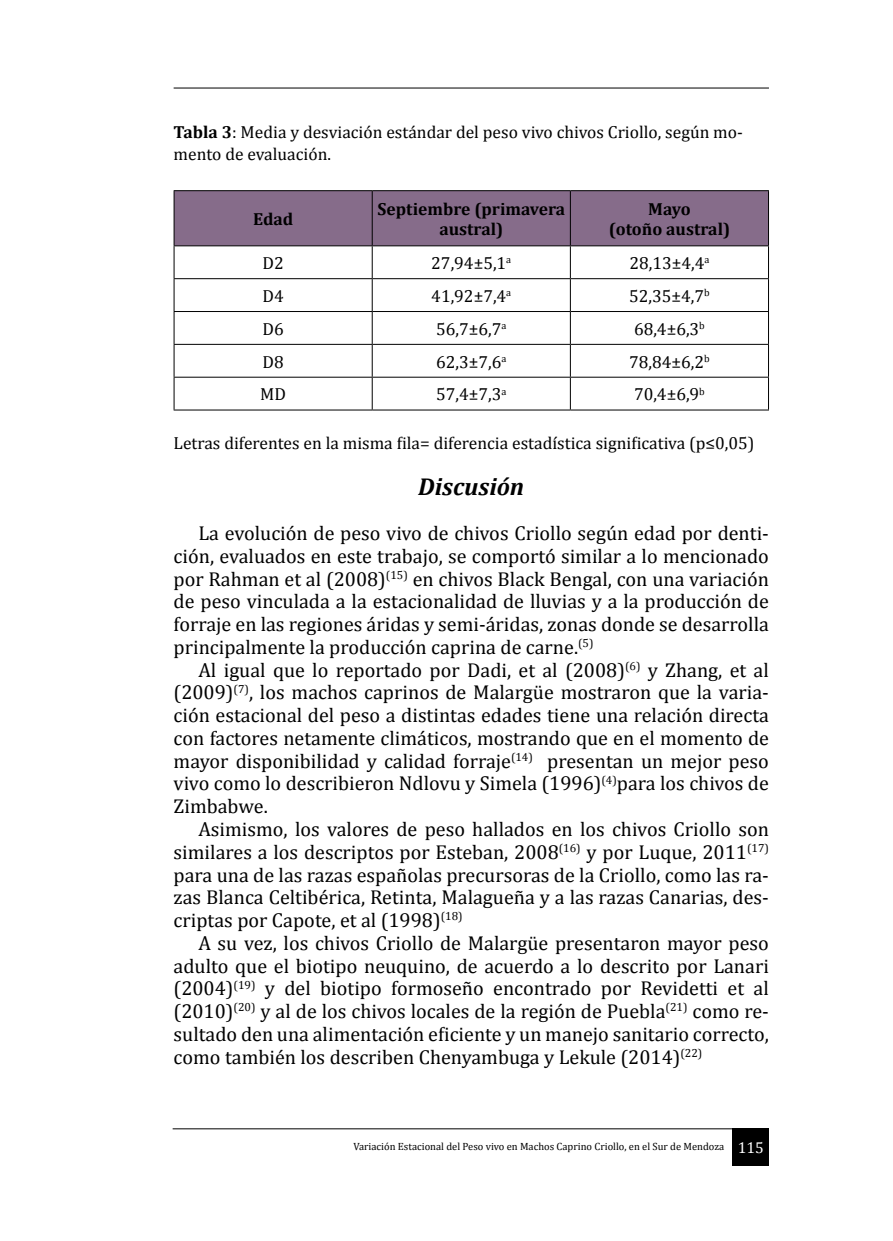
<style>
.page{position:relative;width:893px;height:1241px;background:#fff}
.page>*{position:absolute;margin:0;border:0;box-sizing:border-box;transform-origin:0 0}
.t1{font:italic 700 24.5px "Cambria";color:#000}
.t2{font:20.12px/22.8px "Cambria";color:#000;text-align:justify}
.t3{font:17.5px/22.8px "Cambria";color:#000}
.t4{font:700 17.5px/19.2px "Cambria";color:#000;text-align:center}
.t5{font:15.75px "Cambria";color:#fff}
.t6{font:10.5px "Cambria";color:#000}
.s1{font-weight:700}
</style>
<div class="page">
<div style="left:733px;top:1128px;width:36px;height:37px;background:#000"></div>
<hr style="left:173px;top:1128px;width:596px;height:1px;background:#000">
<hr style="left:174px;top:88px;width:595px;height:1px;background:#000">
<div style="left:175px;top:191px;width:593px;height:54px;background:#866c8a"></div>
<hr style="left:174px;top:191px;width:1px;height:54px;background:#000">
<hr style="left:174px;top:190px;width:198px;height:1px;background:#000">
<hr style="left:372px;top:190px;width:198px;height:1px;background:#000">
<hr style="left:570px;top:190px;width:199px;height:1px;background:#000">
<hr style="left:174px;top:246px;width:1px;height:32px;background:#000">
<hr style="left:174px;top:279px;width:1px;height:32px;background:#000">
<hr style="left:174px;top:312px;width:1px;height:32px;background:#000">
<hr style="left:174px;top:345px;width:1px;height:32px;background:#000">
<hr style="left:174px;top:377px;width:1px;height:32px;background:#000">
<hr style="left:174px;top:245px;width:198px;height:1px;background:#000">
<hr style="left:372px;top:245px;width:198px;height:1px;background:#000">
<hr style="left:570px;top:245px;width:199px;height:1px;background:#000">
<hr style="left:174px;top:278px;width:198px;height:1px;background:#000">
<hr style="left:372px;top:278px;width:198px;height:1px;background:#000">
<hr style="left:570px;top:278px;width:199px;height:1px;background:#000">
<hr style="left:174px;top:311px;width:198px;height:1px;background:#000">
<hr style="left:372px;top:311px;width:198px;height:1px;background:#000">
<hr style="left:570px;top:311px;width:199px;height:1px;background:#000">
<hr style="left:174px;top:344px;width:198px;height:1px;background:#000">
<hr style="left:372px;top:344px;width:198px;height:1px;background:#000">
<hr style="left:570px;top:344px;width:199px;height:1px;background:#000">
<hr style="left:174px;top:377px;width:198px;height:1px;background:#000">
<hr style="left:372px;top:377px;width:198px;height:1px;background:#000">
<hr style="left:570px;top:377px;width:199px;height:1px;background:#000">
<hr style="left:174px;top:409px;width:198px;height:1px;background:#000">
<hr style="left:372px;top:409px;width:198px;height:1px;background:#000">
<hr style="left:570px;top:409px;width:199px;height:1px;background:#000">
<hr style="left:372px;top:191px;width:1px;height:54px;background:#000">
<hr style="left:570px;top:191px;width:1px;height:54px;background:#000">
<hr style="left:768px;top:191px;width:1px;height:54px;background:#000">
<hr style="left:372px;top:246px;width:1px;height:32px;background:#000">
<hr style="left:570px;top:246px;width:1px;height:32px;background:#000">
<hr style="left:768px;top:246px;width:1px;height:32px;background:#000">
<hr style="left:372px;top:279px;width:1px;height:32px;background:#000">
<hr style="left:570px;top:279px;width:1px;height:32px;background:#000">
<hr style="left:768px;top:279px;width:1px;height:32px;background:#000">
<hr style="left:372px;top:312px;width:1px;height:32px;background:#000">
<hr style="left:570px;top:312px;width:1px;height:32px;background:#000">
<hr style="left:768px;top:312px;width:1px;height:32px;background:#000">
<hr style="left:372px;top:345px;width:1px;height:32px;background:#000">
<hr style="left:570px;top:345px;width:1px;height:32px;background:#000">
<hr style="left:768px;top:345px;width:1px;height:32px;background:#000">
<hr style="left:372px;top:377px;width:1px;height:32px;background:#000">
<hr style="left:570px;top:377px;width:1px;height:32px;background:#000">
<hr style="left:768px;top:377px;width:1px;height:32px;background:#000">
<p class="t3" style="left:174px;top:120px;width:571px"><span class="s1">Tabla 3</span>: Media y desviación estándar del peso vivo chivos Criollo, según mo&shy;mento de evaluación.</p>
<p class="t4" style="left:253px;top:209px;width:42px">Edad</p>
<p class="t4" style="left:377px;top:199px;width:189px">Septiembre (primavera austral)</p>
<p class="t4" style="left:609px;top:199px;width:123px">Mayo<br>(otoño austral)</p>
<p class="t3" style="left:262px;top:251px;width:23px">D2</p>
<p class="t3" style="left:431px;top:251px;width:81px">27,94±5,1<sup>a</sup></p>
<p class="t3" style="left:629px;top:251px;width:81px">28,13±4,4<sup>a</sup></p>
<p class="t3" style="left:262px;top:284px;width:23px">D4</p>
<p class="t3" style="left:431px;top:284px;width:81px">41,92±7,4<sup>a</sup></p>
<p class="t3" style="left:629px;top:284px;width:82px">52,35±4,7<sup>b</sup></p>
<p class="t3" style="left:262px;top:317px;width:23px">D6</p>
<p class="t3" style="left:436px;top:317px;width:72px">56,7±6,7<sup>a</sup></p>
<p class="t3" style="left:634px;top:317px;width:72px">68,4±6,3<sup>b</sup></p>
<p class="t3" style="left:262px;top:350px;width:23px">D8</p>
<p class="t3" style="left:436px;top:350px;width:72px">62,3±7,6<sup>a</sup></p>
<p class="t3" style="left:629px;top:350px;width:82px">78,84±6,2<sup>b</sup></p>
<p class="t3" style="left:260px;top:383px;width:27px">MD</p>
<p class="t3" style="left:436px;top:383px;width:72px">57,4±7,3<sup>a</sup></p>
<p class="t3" style="left:634px;top:383px;width:72px">70,4±6,9<sup>b</sup></p>
<p class="t3" style="left:174px;top:431px;width:582px">Letras diferentes en la misma fila= diferencia estadística significativa (p≤0,05)</p>
<p class="t1" style="left:418px;top:469px;width:108px">Discusión</p>
<p class="t2" style="left:174px;top:521px;width:597px;text-indent:25px">La evolución de peso vivo de chivos Criollo según edad por denti&shy;ción, evaluados en este trabajo, se comportó similar a lo mencionado por Rahman et al (2008)<sup>(15)</sup> en chivos Black Bengal, con una variación de peso vinculada a la estacionalidad de lluvias y a la producción de forraje en las regiones áridas y semi-áridas, zonas donde se desarrolla principalmente la producción caprina de carne.<sup>(5)</sup></p>
<p class="t2" style="left:174px;top:658px;width:597px;text-indent:25px">Al igual que lo reportado por Dadi, et al (2008)<sup>(6)</sup> y Zhang, et al (2009)<sup>(7)</sup>, los machos caprinos de Malargüe mostraron que la varia&shy;ción estacional del peso a distintas edades tiene una relación directa con factores netamente climáticos, mostrando que en el momento de mayor disponibilidad y calidad forraje<sup>(14)</sup> presentan un mejor peso vivo como lo describieron Ndlovu y Simela (1996)<sup>(4)</sup>para los chivos de Zimbabwe.</p>
<p class="t2" style="left:174px;top:817px;width:597px;text-indent:25px">Asimismo, los valores de peso hallados en los chivos Criollo son similares a los descriptos por Esteban, 2008<sup>(16)</sup> y por Luque, 2011<sup>(17) </sup>para una de las razas españolas precursoras de la Criollo, como las ra&shy;zas Blanca Celtibérica, Retinta, Malagueña y a las razas Canarias, des&shy;criptas por Capote, et al (1998)<sup>(18)</sup></p>
<p class="t2" style="left:174px;top:931px;width:597px;text-indent:25px">A su vez, los chivos Criollo de Malargüe presentaron mayor peso adulto que el biotipo neuquino, de acuerdo a lo descrito por Lanari (2004)<sup>(19)</sup> y del biotipo formoseño encontrado por Revidetti et al (2010)<sup>(20)</sup> y al de los chivos locales de la región de Puebla<sup>(21)</sup> como re&shy;sultado den una alimentación eficiente y un manejo sanitario correcto, como también los describen Chenyambuga y Lekule (2014)<sup>(22)</sup></p>
<p class="t6" style="left:353px;top:1139px;width:372px">Variación Estacional del Peso vivo en Machos Caprino Criollo, en el Sur de Mendoza</p>
<p class="t5" style="left:738px;top:1137px;width:28px">115</p>
</div>
